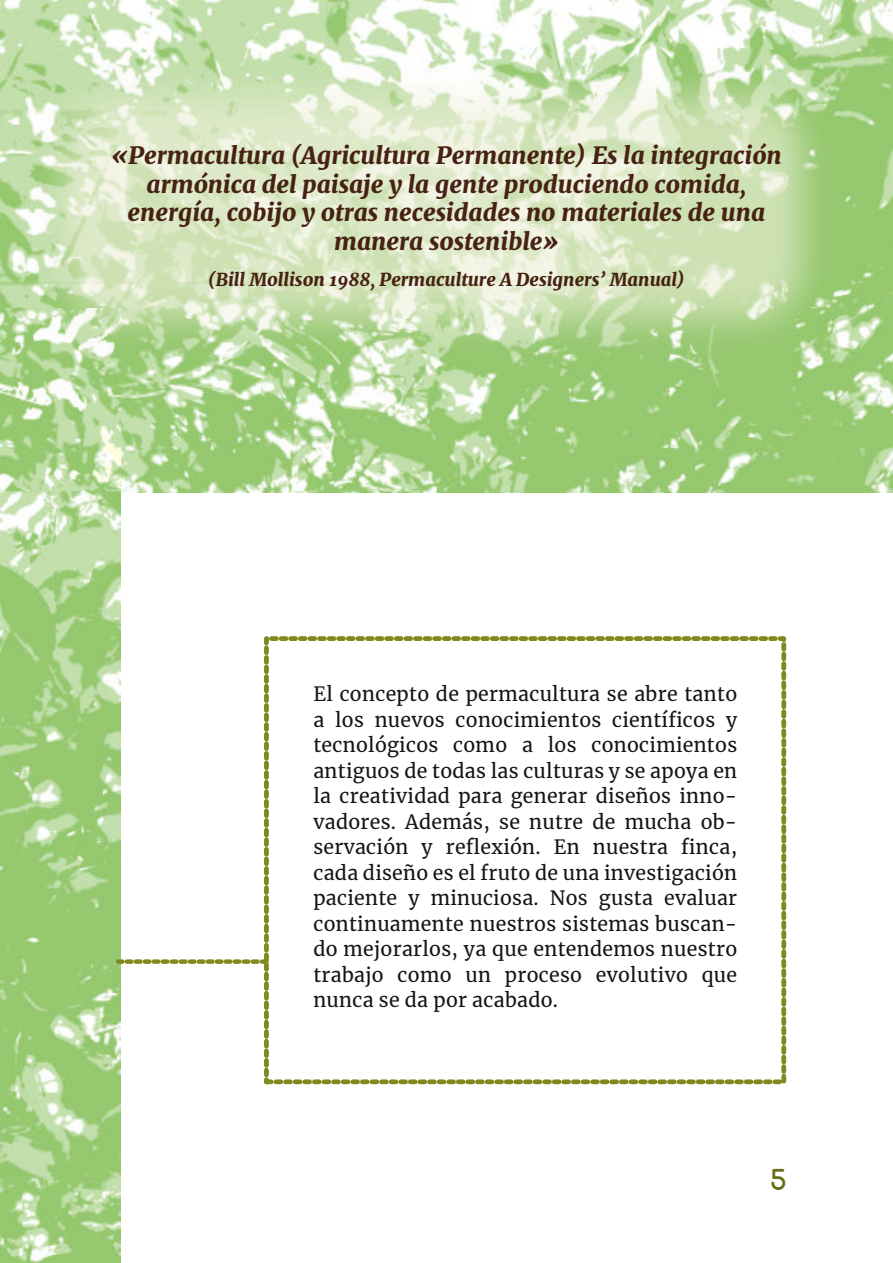
<style>
.page{position:relative;width:893px;height:1263px;background:#fff}
.page>*{position:absolute;margin:0;border:0;box-sizing:border-box;transform-origin:0 0}
.t1{font:700 27px "Comfortaa";color:#676e17}
.t2{font:italic 900 24px/28.5px "Merriweather";color:#472212;text-align:center}
.t3{font:19.5px/25.5px "Merriweather";letter-spacing:.015em;color:#151515;text-align:justify}
.t4{font:italic 900 18px "Merriweather";color:#472212}
</style>
<div class="page">
<div style="left:264px;top:636px;width:522px;height:448px;background:#fff;border:5px dashed #80891c"></div>
<img style="left:0;top:0;width:893px;height:492px">
<img style="left:0;top:309px;width:120px;height:954px">
<img style="left:28px;top:57px;width:811px;height:303px">
<svg style="left:116px;top:959px;width:150px;height:5px"></svg>
<p class="t2" style="left:111px;top:142px;width:672px">«Permacultura (Agricultura Permanente) Es la integración armónica del paisaje y la gente produciendo comida, energía, cobijo y otras necesidades no materiales de una manera sostenible»</p>
<p class="t4" style="left:208px;top:268px;width:479px">(Bill Mollison 1988, Permaculture A Designers’ Manual)</p>
<p class="t3" style="left:313px;top:682px;width:425px">El concepto de permacultura se abre tanto a los nuevos conocimientos científicos y tecnológicos como a los conocimientos antiguos de todas las culturas y se apoya en la creatividad para generar diseños inno&shy;vadores. Además, se nutre de mucha ob&shy;servación y reflexión. En nuestra finca, cada diseño es el fruto de una investigación paciente y minuciosa. Nos gusta evaluar continuamente nuestros sistemas buscan&shy;do mejorarlos, ya que entendemos nuestro trabajo como un proceso evolutivo que nunca se da por acabado.</p>
<h1 class="t1" style="left:770px;top:1166px;width:18px">5</h1>
</div>
